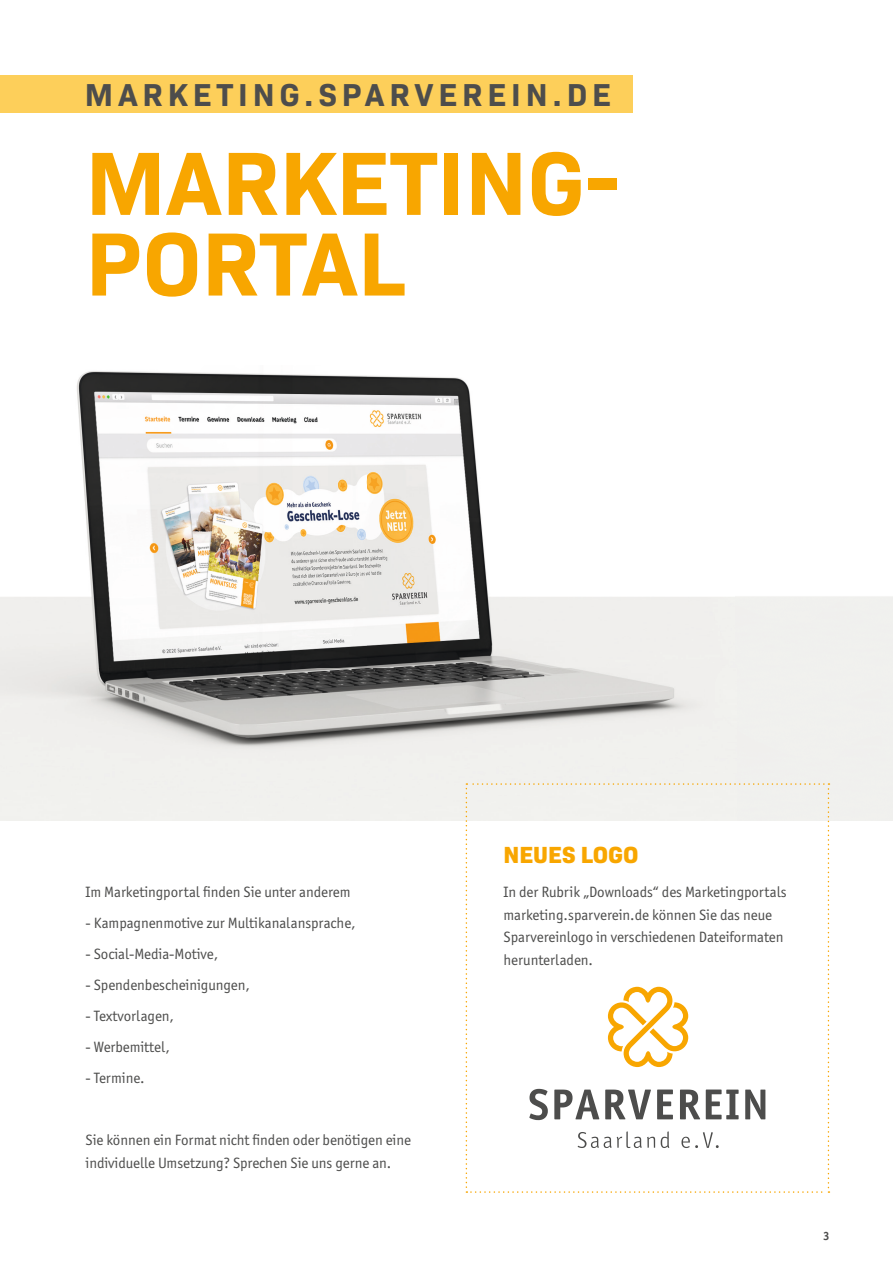
<style>
.page{position:relative;width:893px;height:1263px;background:#fff}
.page>*{position:absolute;margin:0;border:0;box-sizing:border-box;transform-origin:0 0}
.t1{font:700 91.2px/80.7px "Bio Sans";color:#f8a600}
.t2{font:700 32.25px "Bio Sans";letter-spacing:.15em;color:#4d4d4c}
.t3{font:800 23.7px "Bio Sans";letter-spacing:-.005em;color:#f8a600}
.t4{font:15px/22.5px "Officina Sans ITC Pro";letter-spacing:-.005em;color:#4d4d4c}
.t5{font:700 12px "Officina Sans ITC Pro";color:#4d4d4c}
</style>
<div class="page">
<div style="left:0;top:75px;width:632px;height:38px;background:#fdcf5a"></div>
<img style="left:0;top:371px;width:893px;height:450px">
<svg style="left:466px;top:783px;width:363px;height:410px"></svg>
<h2 class="t2" style="left:85px;top:70px;width:528px">MARKETING.SPARVEREIN.DE</h2>
<h1 class="t1" style="left:86px;top:135px;width:536px">MARKETING-<br>PORTAL</h1>
<p class="t4" style="left:86px;top:881px;width:267px">Im Marketingportal finden Sie unter anderem</p>
<p class="t4" style="left:86px;top:912px;width:272px">- Kampagnenmotive zur Multikanalansprache,</p>
<p class="t4" style="left:86px;top:943px;width:134px">- Social-Media-Motive,</p>
<p class="t4" style="left:86px;top:974px;width:166px">- Spendenbescheinigungen,</p>
<p class="t4" style="left:86px;top:1005px;width:90px">- Textvorlagen,</p>
<p class="t4" style="left:86px;top:1036px;width:86px">- Werbemittel,</p>
<p class="t4" style="left:86px;top:1067px;width:61px">- Termine.</p>
<p class="t4" style="left:86px;top:1129px;width:327px">Sie können ein Format nicht finden oder benötigen eine individuelle Umsetzung? Sprechen Sie uns gerne an.</p>
<h3 class="t3" style="left:504px;top:836px;width:137px">NEUES LOGO</h3>
<p class="t4" style="left:504px;top:881px;width:285px">In der Rubrik „Downloads“ des Marketingportals marketing.sparverein.de können Sie das neue Sparvereinlogo in verschiedenen Dateiformaten herunterladen.</p>
<p class="t5" style="left:823px;top:1228px;width:8px">3</p>
</div>
